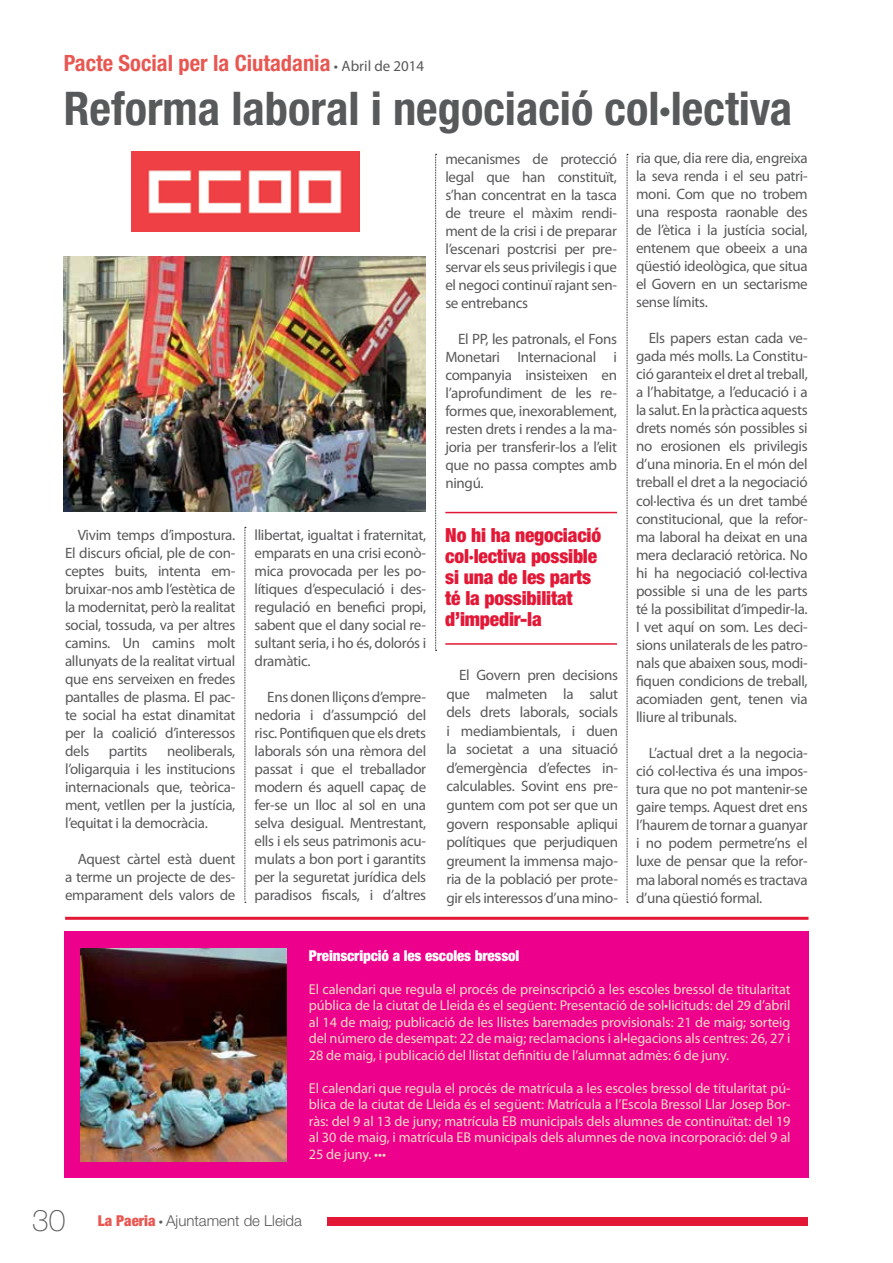
<style>
.page{position:relative;width:893px;height:1263px;background:#fff}
.page>*{position:absolute;margin:0;border:0;box-sizing:border-box;transform-origin:0 0}
.t1{font:700 condensed 46.5px "Helvetica Neue LT Std";color:#58595b}
.t2{font:700 condensed 22.5px "Helvetica Neue LT Std";color:#e85752}
.t3{font:900 condensed 19.5px/21px "Helvetica Neue LT Std";letter-spacing:-.01em;color:#e31837}
.t4{font:15px/18px "Myriad Pro";letter-spacing:-.02em;color:#58595b;text-align:justify}
.t5{font:900 condensed 15px "Helvetica Neue LT Std";letter-spacing:-.01em;color:#fff}
.t6{font:300 15px "Helvetica Neue LT Std";color:#58595b}
.t7{font:14.25px/16.5px "Myriad Pro";letter-spacing:-.01em;color:#fadbc4;text-align:justify}
.s1{font-family:"Myriad Pro";font-weight:400;font-stretch:normal;font-size:15px;color:#58595b}
.s2{font-weight:100;font-size:30px}
.s3{font-weight:900;font-stretch:condensed;color:#e85752}
.s4{font-family:"Myriad Pro";font-weight:400}
</style>
<div class="page">
<div style="left:327px;top:1217px;width:481px;height:9px;background:#e31837"></div>
<hr style="left:65px;top:917px;width:743px;height:3px;background:#e31837">
<div style="left:64px;top:931px;width:744px;height:247px;background:#ec008c"></div>
<img style="left:81px;top:948px;width:206px;height:214px">
<img style="left:63px;top:257px;width:363px;height:255px">
<img style="left:131px;top:151px;width:229px;height:80px">
<svg style="left:245px;top:527px;width:1px;height:376px"></svg>
<svg style="left:627px;top:154px;width:1px;height:749px"></svg>
<svg style="left:435px;top:154px;width:2px;height:497px"></svg>
<hr style="left:445px;top:512px;width:172px;height:1px;background:#e31837">
<hr style="left:445px;top:643px;width:172px;height:2px;background:#e31837">
<h2 class="t2" style="left:64px;top:50px;width:362px">Pacte Social per la Ciutadania <span class="s1">• Abril de 2014</span></h2>
<h1 class="t1" style="left:64px;top:81px;width:730px">Reforma laboral i negociació col·lectiva</h1>
<p class="t4" style="left:65px;top:525px;width:172px;text-indent:13px">Vivim temps d’impostura.<br>El discurs oficial, ple de con&shy;ceptes buits, intenta em&shy;bruixar-nos amb l’estètica de la modernitat, però la realitat social, tossuda, va per altres camins. Un camins molt allunyats de la realitat virtual que ens serveixen en fredes pantalles de plasma. El pac&shy;te social ha estat dinamitat per la coalició d’interessos dels</p>
<p class="t4" style="left:65px;top:741px;width:172px;text-indent:102px">neoliberals, l’oligarquia i les institucions internacionals que, teòrica&shy;ment, vetllen per la justícia, l’equitat i la democràcia.</p>
<p class="t4" style="left:65px;top:849px;width:172px;text-indent:13px">Aquest càrtel està duent a terme un projecte de des&shy;emparament dels valors de</p>
<p class="t4" style="left:109px;top:741px;width:40px">partits</p>
<p class="t4" style="left:254px;top:525px;width:173px">llibertat, igualtat i fraternitat, emparats en una crisi econò&shy;mica provocada per les po&shy;lítiques d’especulació i des&shy;regulació en benefici propi, sabent que el dany social re&shy;sultant seria, i ho és, dolorós i dramàtic.</p>
<p class="t4" style="left:254px;top:687px;width:173px;text-indent:13px">Ens donen lliçons d’empre&shy;nedoria i d’assumpció del risc. Pontifiquen que els drets laborals són una rèmora del passat i que el treballador modern és aquell capaç de fer-se un lloc al sol en una selva desigual. Mentrestant, ells i els seus patrimonis acu&shy;mulats a bon port i garantits per la seguretat jurídica dels paradisos fiscals, i d’altres</p>
<p class="t4" style="left:445px;top:150px;width:173px">mecanismes de protecció legal que han constituït, s’han concentrat en la tasca de treure el màxim rendi&shy;ment de la crisi i de preparar l’escenari postcrisi per pre&shy;servar els seus privilegis i que el negoci continuï rajant sen&shy;se entrebancs</p>
<p class="t4" style="left:445px;top:330px;width:173px;text-indent:13px">El PP, les patronals, el Fons Monetari Internacional i companyia insisteixen en l’aprofundiment de les re&shy;formes que, inexorablement, resten drets i rendes a la ma&shy;joria per transferir-los a l’elit que no passa comptes amb ningú.</p>
<h3 class="t3" style="left:445px;top:524px;width:157px">No hi ha negociació col·lectiva possible si una de les parts té la possibilitat d’impedir-la</h3>
<p class="t4" style="left:446px;top:666px;width:173px;line-height:18.6px;text-indent:13px">El Govern pren decisions que malmeten la salut dels drets laborals, socials i mediambientals, i duen la societat a una situació d’emergència d’efectes in&shy;calculables. Sovint ens pre&shy;guntem com pot ser que un govern responsable apliqui polítiques que perjudiquen greument la immensa majo&shy;ria de la població per prote&shy;gir els interessos d’una mino-</p>
<p class="t4" style="left:636px;top:148px;width:173px">ria que, dia rere dia, engreixa la seva renda i el seu patri&shy;moni. Com que no trobem una resposta raonable des de l’ètica i la justícia social, entenem que obeeix a una qüestió ideològica, que situa el Govern en un sectarisme sense límits.</p>
<p class="t4" style="left:636px;top:329px;width:173px;text-indent:13px">Els papers estan cada ve&shy;gada més molls. La Constitu&shy;ció garanteix el dret al treball, a l’habitatge, a l’educació i a la salut. En la pràctica aquests drets només són possibles si no erosionen els privilegis d’una minoria. En el món del treball el dret a la negociació col·lectiva és un dret també constitucional, que la refor&shy;ma laboral ha deixat en una mera declaració retòrica. No hi ha negociació col·lectiva possible si una de les parts té la possibilitat d’impedir-la.<br>I vet aquí on som. Les deci&shy;sions unilaterals de les patro&shy;nals que abaixen sous, modi&shy;fiquen condicions de treball, acomiaden gent, tenen via lliure al tribunals.</p>
<p class="t4" style="left:636px;top:744px;width:173px;text-indent:13px">L’actual dret a la negocia&shy;ció col·lectiva és una impos&shy;tura que no pot mantenir-se gaire temps. Aquest dret ens l’haurem de tornar a guanyar i no podem permetre’ns el luxe de pensar que la refor&shy;ma laboral només es tractava d’una qüestió formal.</p>
<p class="t5" style="left:309px;top:946px;width:212px">Preinscripció a les escoles bressol</p>
<p class="t7" style="left:309px;top:980px;width:483px">El calendari que regula el procés de preinscripció a les escoles bressol de titularitat pública de la ciutat de Lleida és el següent: Presentació de sol•licituds: del 29 d’abril al 14 de maig; publicació de les llistes baremades provisionals: 21 de maig; sorteig del número de desempat: 22 de maig; reclamacions i al•legacions als centres: 26, 27 i 28 de maig, i publicació del llistat definitiu de l’alumnat admès: 6 de juny.</p>
<p class="t7" style="left:309px;top:1079px;width:483px">El calendari que regula el procés de matrícula a les escoles bressol de titularitat pú&shy;blica de la ciutat de Lleida és el següent: Matrícula a l’Escola Bressol Llar Josep Bor&shy;ràs: del 9 al 13 de juny; matrícula EB municipals dels alumnes de continuïtat: del 19 al 30 de maig, i matrícula EB municipals dels alumnes de nova incorporació: del 9 al 25 de juny. •••</p>
<p class="t6" style="left:32px;top:1211px;width:271px"><span class="s2">30</span> <span class="s3">La Paeria</span> <span class="s4">•</span> Ajuntament de Lleida</p>
</div>
